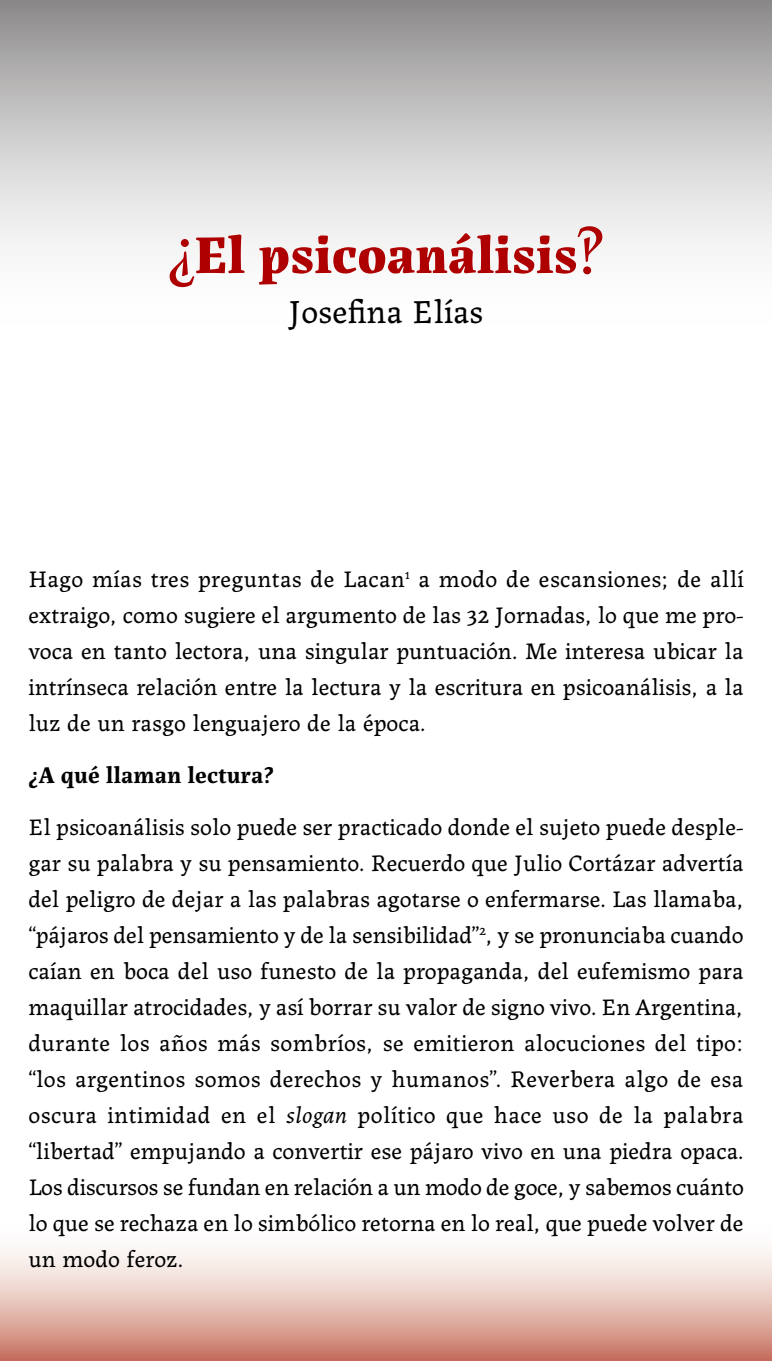
<style>
.page{position:relative;width:772px;height:1361px;background:#fff}
.page>*{position:absolute;margin:0;border:0;box-sizing:border-box;transform-origin:0 0}
.t1{font:800 54px "Labrada";color:#ae0000}
.t2{font:34px "Labrada";color:#000}
.t3{font:24px/36px "Labrada";color:#000;text-align:justify}
.t4{font:700 24px "Labrada";color:#000}
.s1{font-style:italic}
</style>
<div class="page">
<svg style="left:0;top:1249px;width:771px;height:112px;background:#e4bcb2"></svg>
<div style="left:0;top:0;width:771px;height:323px;background:linear-gradient(to bottom,#969494,#fff)"></div>
<svg style="left:169px;top:251px;width:25px;height:36px"></svg>
<div style="left:181px;top:239px;width:8px;height:8px;background:#ae0000;border-radius:50%"></div>
<svg style="left:577px;top:226px;width:25px;height:36px"></svg>
<svg style="left:582px;top:266px;width:8px;height:8px"></svg>
<h1 class="t1" style="left:194px;top:211px;width:384px">El psicoanálisis</h1>
<h2 class="t2" style="left:288px;top:284px;width:196px">Josefina Elías</h2>
<p class="t3" style="left:28px;top:559px;width:716px">Hago mías tres preguntas de Lacan<sup>1</sup> a modo de escansiones; de allí extraigo, como sugiere el argumento de las 32 Jornadas, lo que me pro&shy;voca en tanto lectora, una singular puntuación. Me interesa ubicar la intrínseca relación entre la lectura y la escritura en psicoanálisis, a la luz de un rasgo lenguajero de la época.</p>
<p class="t4" style="left:28px;top:755px;width:247px">¿A qué llaman lectura?</p>
<p class="t3" style="left:28px;top:807px;width:716px">El psicoanálisis solo puede ser practicado donde el sujeto puede desple&shy;gar su palabra y su pensamiento. Recuerdo que Julio Cortázar advertía del peligro de dejar a las palabras agotarse o enfermarse. Las llamaba, “pájaros del pensamiento y de la sensibilidad”<sup>2</sup>, y se pronunciaba cuando caían en boca del uso funesto de la propaganda, del eufemismo para maquillar atrocidades, y así borrar su valor de signo vivo. En Argentina, durante los años más sombríos, se emitieron alocuciones del tipo: “los argentinos somos derechos y humanos”. Reverbera algo de esa oscura intimidad en el <span class="s1">slogan</span> político que hace uso de la palabra “libertad” empujando a convertir ese pájaro vivo en una piedra opaca.<br>Los discursos se fundan en relación a un modo de goce, y sabemos cuánto lo que se rechaza en lo simbólico retorna en lo real, que puede volver de un modo feroz.</p>
</div>
